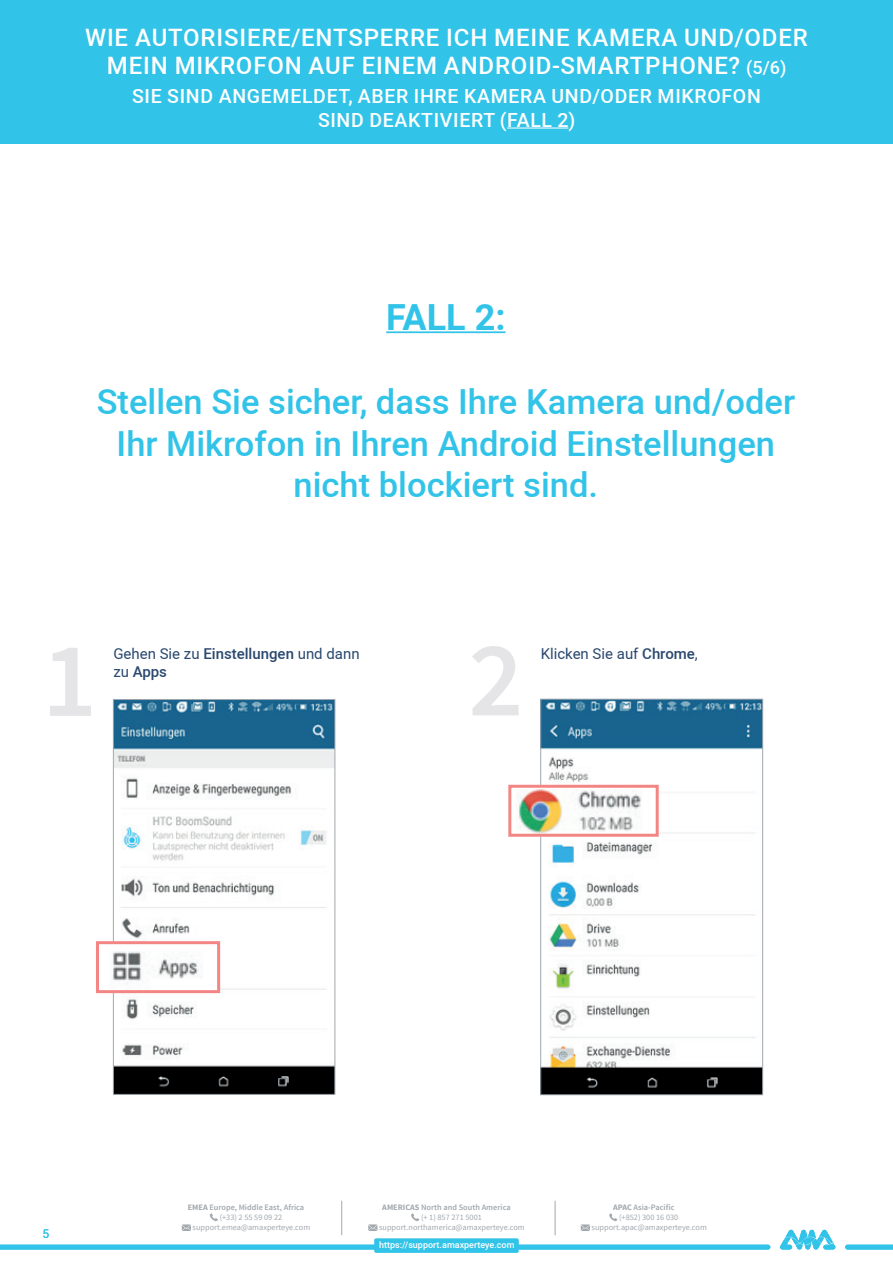
<style>
.page{position:relative;width:893px;height:1263px;background:#fff}
.page>*{position:absolute;margin:0;border:0;box-sizing:border-box;transform-origin:0 0}
.t1{font:700 36px "Roboto";color:#32c3e8}
.t2{font:500 34.5px/41.4px "Roboto";color:#32c3e8;text-align:center}
.t3{font:500 24px/28.8px "Roboto";letter-spacing:.035em;color:#fff;text-align:center}
.t4{font:500 19.5px/23.4px "Roboto";letter-spacing:.035em;color:#fff;text-align:center}
.t5{font:15px "Roboto";color:#2a486e}
.t6{font:500 15px "Roboto";color:#2a486e}
.t7{font:12px "Roboto";color:#32c3e8}
.t8{font:500 9px "Roboto";color:#fff}
.t9{font:8.25px "Source Sans Pro";color:#a1a8ae}
.t10{font:600 8.25px "Source Sans Pro";color:#a1a8ae}
.s1{font-size:18px}
.s2{font-weight:500}
.s3{font-weight:400}
.s4{font-weight:700}
</style>
<div class="page">
<hr style="left:0;top:1245px;width:770px;height:4px;background:#32c3e8">
<svg style="left:845px;top:1245px;width:48px;height:4px"></svg>
<svg style="left:780px;top:1230px;width:55px;height:19px"></svg>
<div style="left:0;top:0;width:893px;height:143px;background:#32c3e8"></div>
<svg style="left:411px;top:1213px;width:8px;height:8px"></svg>
<svg style="left:368px;top:1224px;width:9px;height:7px"></svg>
<svg style="left:210px;top:1213px;width:8px;height:8px"></svg>
<svg style="left:182px;top:1224px;width:9px;height:7px"></svg>
<svg style="left:609px;top:1213px;width:8px;height:8px"></svg>
<svg style="left:581px;top:1224px;width:9px;height:7px"></svg>
<div style="left:374px;top:1238px;width:145px;height:15px;background:#32c3e8;border-radius:2px"></div>
<hr style="left:341px;top:1201px;width:1px;height:34px;background:#a1a8ae">
<hr style="left:555px;top:1201px;width:1px;height:34px;background:#a1a8ae">
<img style="left:542px;top:701px;width:219px;height:392px">
<div style="left:540px;top:699px;width:223px;height:396px;border:1px solid #a1a8ae"></div>
<img style="left:115px;top:701px;width:218px;height:392px">
<div style="left:113px;top:699px;width:222px;height:396px;border:1px solid #a1a8ae"></div>
<hr style="left:386px;top:331px;width:120px;height:2px;background:#32c3e8">
<svg style="left:472px;top:646px;width:47px;height:69px"></svg>
<svg style="left:50px;top:648px;width:41px;height:68px"></svg>
<hr style="left:507px;top:128px;width:61px;height:1px;background:#fff">
<img style="left:112px;top:945px;width:104px;height:44px">
<div style="left:96px;top:941px;width:124px;height:52px;border:3px solid #f38685"></div>
<img style="left:516px;top:789px;width:139px;height:44px">
<div style="left:508px;top:785px;width:151px;height:52px;border:3px solid #f38685"></div>
<h3 class="t3" style="left:85px;top:23px;width:724px">WIE AUTORISIERE/ENTSPERRE ICH MEINE KAMERA UND/ODER<br>MEIN MIKROFON AUF EINEM ANDROID-SMARTPHONE? <span class="s1">(5/6)</span></h3>
<h3 class="t4" style="left:132px;top:85px;width:630px">SIE SIND ANGEMELDET, ABER IHRE KAMERA UND/ODER MIKROFON<br>SIND DEAKTIVIERT (FALL 2)</h3>
<h1 class="t1" style="left:386px;top:292px;width:121px">FALL 2:</h1>
<h2 class="t2" style="left:97px;top:381px;width:700px">Stellen Sie sicher, dass Ihre Kamera und/oder<br>Ihr Mikrofon in Ihren Android Einstellungen nicht blockiert sind.</h2>
<h3 class="t5" style="left:113px;top:645px;width:248px">Gehen Sie zu <span class="s2">Einstellungen</span> und dann</h3>
<h3 class="t5" style="left:541px;top:645px;width:159px">Klicken Sie auf <span class="s2">Chrome</span>,</h3>
<h3 class="t6" style="left:113px;top:663px;width:55px"><span class="s3">zu</span> Apps</h3>
<h3 class="t7" style="left:43px;top:1226px;width:8px">5</h3>
<p class="t10" style="left:188px;top:1202px;width:118px"><span class="s4">EMEA</span> Europe, Middle East, Africa</p>
<p class="t9" style="left:220px;top:1212px;width:64px">(+33) 2 55 59 09 22</p>
<p class="t9" style="left:193px;top:1222px;width:119px">support.emea@amaxperteye.com</p>
<p class="t10" style="left:382px;top:1202px;width:130px"><span class="s4">AMERICAS</span> North and South America</p>
<p class="t9" style="left:421px;top:1212px;width:62px">(+ 1) 857 271 5001</p>
<p class="t9" style="left:379px;top:1222px;width:147px">support.northamerica@amaxperteye.com</p>
<p class="t8" style="left:379px;top:1239px;width:137px">https://support.amaxperteye.com</p>
<p class="t10" style="left:613px;top:1202px;width:63px"><span class="s4">APAC</span> Asia-Pacific</p>
<p class="t9" style="left:619px;top:1212px;width:61px">(+852) 300 16 030</p>
<p class="t9" style="left:592px;top:1222px;width:117px">support.apac@amaxperteye.com</p>
</div>
